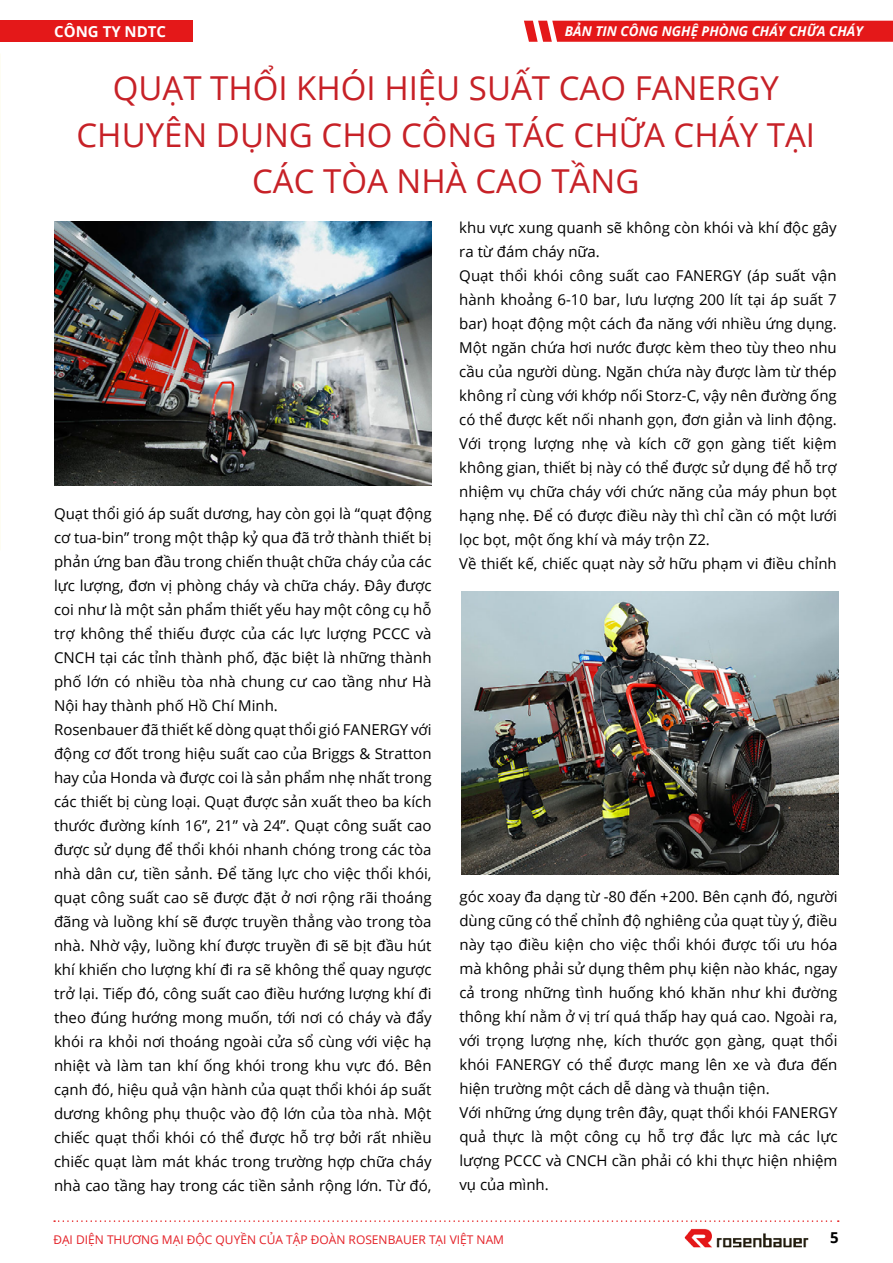
<style>
.page{position:relative;width:893px;height:1263px;background:#fff}
.page>*{position:absolute;margin:0;border:0;box-sizing:border-box;transform-origin:0 0}
.t1{font:33px/46.5px "Open Sans";color:#c72127;text-align:center}
.t2{font:15px/24px "Open Sans";color:#000}
.t3{font:700 15px "Open Sans";color:#fff}
.t4{font:700 15px "Open Sans";color:#000101}
.t5{font:italic 700 13.5px "Open Sans";color:#fff}
.t6{font:12px "Open Sans";color:#e41f26}
</style>
<div class="page">
<div style="left:0;top:21px;width:192px;height:21px;background:#e41819"></div>
<img style="left:54px;top:221px;width:378px;height:265px">
<img style="left:461px;top:592px;width:377px;height:282px">
<svg style="left:54px;top:1220px;width:785px;height:2px"></svg>
<img style="left:684px;top:1228px;width:125px;height:20px">
<svg style="left:524px;top:21px;width:369px;height:21px;background:#e52223"></svg>
<p class="t3" style="left:54px;top:21px;width:113px">Công Ty N DTC</p>
<p class="t5" style="left:565px;top:22px;width:300px">BẢN TIN CÔNG NGHỆ PHÒNG CHÁY CHỮA CHÁY</p>
<h1 class="t1" style="left:76px;top:64px;width:740px">QUẠT THỔI KHÓI HIỆU SUẤT CAO FANERGY<br>CHUYÊN DỤNG CHO CÔNG TÁC CHỮA CHÁY TẠI<br>CÁC TÒA NHÀ CAO TẦNG</h1>
<p class="t2" style="left:54px;top:501px;width:379px">Quạt thổi gió áp suất dương, hay còn gọi là “quạt động cơ tua-bin” trong một thập kỷ qua đã trở thành thiết bị phản ứng ban đầu trong chiến thuật chữa cháy của các lực lượng, đơn vị phòng cháy và chữa cháy. Đây được coi như là một sản phẩm thiết yếu hay một công cụ hỗ trợ không thể thiếu được của các lực lượng PCCC và CNCH tại các tỉnh thành phố, đặc biệt là những thành phố lớn có nhiều tòa nhà chung cư cao tầng như Hà Nội hay thành phố Hồ Chí Minh.<br>Rosenbauer đã thiết kế dòng quạt thổi gió FANERGY với động cơ đốt trong hiệu suất cao của Briggs &amp; Stratton hay của Honda và được coi là sản phẩm nhẹ nhất trong các thiết bị cùng loại. Quạt được sản xuất theo ba kích thước đường kính 16”, 21” và 24”. Quạt công suất cao được sử dụng để thổi khói nhanh chóng trong các tòa nhà dân cư, tiền sảnh. Để tăng lực cho việc thổi khói, quạt công suất cao sẽ được đặt ở nơi rộng rãi thoáng đãng và luồng khí sẽ được truyền thẳng vào trong tòa nhà. Nhờ vậy, luồng khí được truyền đi sẽ bịt đầu hút khí khiến cho lượng khí đi ra sẽ không thể quay ngược trở lại. Tiếp đó, công suất cao điều hướng lượng khí đi theo đúng hướng mong muốn, tới nơi có cháy và đẩy khói ra khỏi nơi thoáng ngoài cửa sổ cùng với việc hạ nhiệt và làm tan khí ống khói trong khu vực đó. Bên cạnh đó, hiệu quả vận hành của quạt thổi khói áp suất dương không phụ thuộc vào độ lớn của tòa nhà. Một chiếc quạt thổi khói có thể được hỗ trợ bởi rất nhiều chiếc quạt làm mát khác trong trường hợp chữa cháy nhà cao tầng hay trong các tiền sảnh rộng lớn. Từ đó,</p>
<p class="t2" style="left:459px;top:215px;width:379px">khu vực xung quanh sẽ không còn khói và khí độc gây ra từ đám cháy nữa.<br>Quạt thổi khói công suất cao FANERGY (áp suất vận hành khoảng 6-10 bar, lưu lượng 200 lít tại áp suất 7 bar) hoạt động một cách đa năng với nhiều ứng dụng.<br>Một ngăn chứa hơi nước được kèm theo tùy theo nhu cầu của người dùng. Ngăn chứa này được làm từ thép không rỉ cùng với khớp nối Storz-C, vậy nên đường ống có thể được kết nối nhanh gọn, đơn giản và linh động.<br>Với trọng lượng nhẹ và kích cỡ gọn gàng tiết kiệm không gian, thiết bị này có thể được sử dụng để hỗ trợ nhiệm vụ chữa cháy với chức năng của máy phun bọt hạng nhẹ. Để có được điều này thì chỉ cần có một lưới lọc bọt, một ống khí và máy trộn Z2.<br>Về thiết kế, chiếc quạt này sở hữu phạm vi điều chỉnh</p>
<p class="t2" style="left:459px;top:884px;width:380px">góc xoay đa dạng từ -80 đến +200. Bên cạnh đó, người dùng cũng có thể chỉnh độ nghiêng của quạt tùy ý, điều này tạo điều kiện cho việc thổi khói được tối ưu hóa mà không phải sử dụng thêm phụ kiện nào khác, ngay cả trong những tình huống khó khăn như khi đường thông khí nằm ở vị trí quá thấp hay quá cao. Ngoài ra, với trọng lượng nhẹ, kích thước gọn gàng, quạt thổi khói FANERGY có thể được mang lên xe và đưa đến hiện trường một cách dễ dàng và thuận tiện.<br>Với những ứng dụng trên đây, quạt thổi khói FANERGY quả thực là một công cụ hỗ trợ đắc lực mà các lực lượng PCCC và CNCH cần phải có khi thực hiện nhiệm vụ của mình.</p>
<p class="t6" style="left:53px;top:1231px;width:452px">Đại diện Thương mại độc quyền của tập đoàn Rosenbauer tại Việt Nam</p>
<p class="t4" style="left:830px;top:1227px;width:10px">5</p>
</div>
